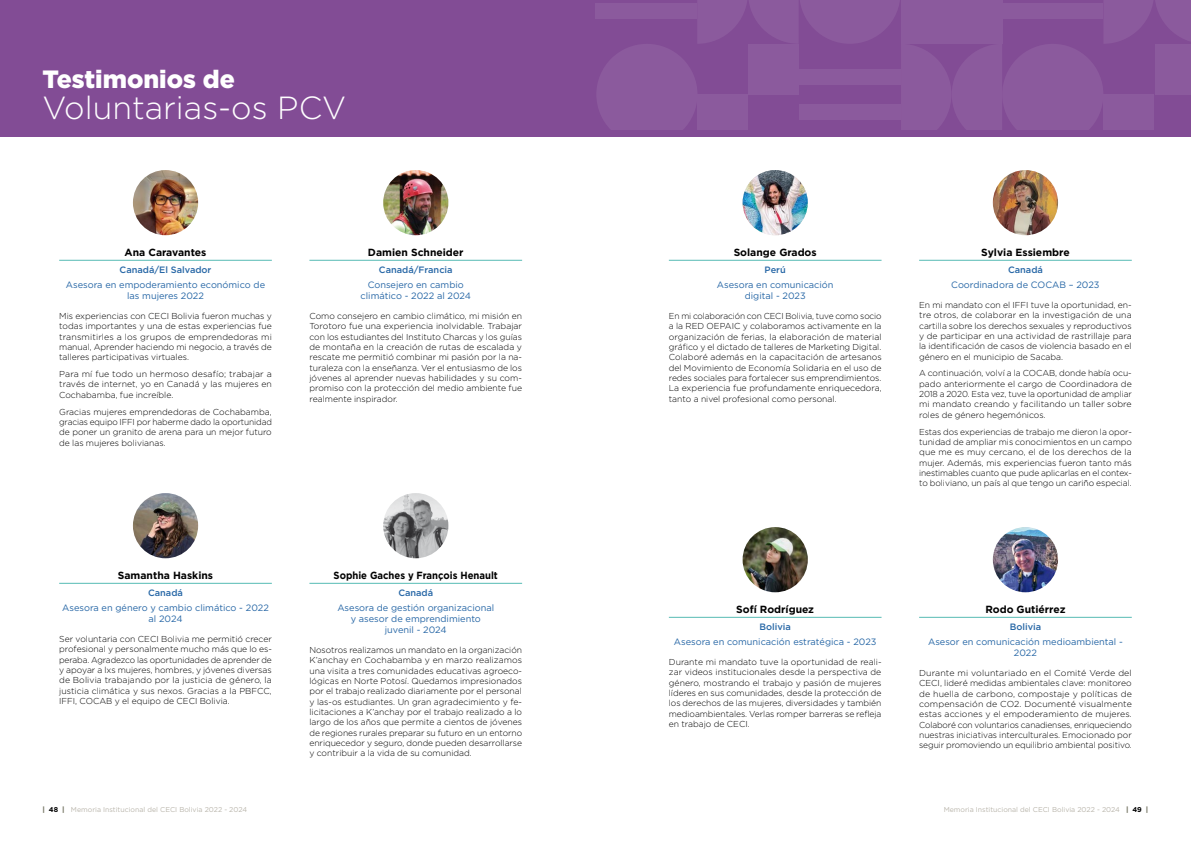
<style>
.page{position:relative;width:1191px;height:842px;background:#fff}
.page>*{position:absolute;margin:0;border:0;box-sizing:border-box;transform-origin:0 0}
.t1{font:300 32px "Gotham Pro";color:#fff}
.t2{font:900 25px "Gotham Pro";color:#fff}
.t3{font:700 10.4px "Gotham Pro";color:#000}
.t4{font:700 10.4px "Gotham Pro";color:#000;scale:.92 1}
.t5{font:9.2px/11px "Gotham Pro";color:#2767a6;text-align:center}
.t6{font:500 9.2px "Gotham Pro";color:#2767a6}
.t7{font:300 8.6px/10.4px "Gotham Pro";color:#000;text-align:justify}
.t8{font:7px "Gotham Pro";color:#bab6ac}
.s1{font-weight:900;color:#787867}
.s2{font-weight:700;color:#000}
</style>
<div class="page">
<div style="left:0;top:0;width:1191px;height:136px;background:#824c95"></div>
<img style="left:742px;top:170px;width:66px;height:65px;border-radius:33px">
<hr style="left:669px;top:260px;width:212px;height:1px;background:#56bbb4">
<img style="left:383px;top:493px;width:65px;height:65px;border-radius:33px">
<hr style="left:309px;top:583px;width:213px;height:1px;background:#56bbb4">
<img style="left:133px;top:170px;width:65px;height:65px;border-radius:33px">
<hr style="left:59px;top:260px;width:213px;height:1px;background:#56bbb4">
<img style="left:383px;top:170px;width:65px;height:65px;border-radius:33px">
<hr style="left:309px;top:260px;width:213px;height:1px;background:#56bbb4">
<img style="left:133px;top:493px;width:65px;height:65px;border-radius:33px">
<hr style="left:59px;top:583px;width:213px;height:1px;background:#56bbb4">
<img style="left:992px;top:170px;width:66px;height:65px;border-radius:33px">
<hr style="left:919px;top:260px;width:212px;height:1px;background:#56bbb4">
<div style="left:595px;top:3px;width:102px;height:16px;background:#8b5a9d"></div>
<svg style="left:597px;top:0;width:594px;height:130px"></svg>
<img style="left:742px;top:527px;width:66px;height:65px;border-radius:33px">
<hr style="left:669px;top:617px;width:212px;height:1px;background:#56bbb4">
<img style="left:992px;top:527px;width:66px;height:65px;border-radius:33px">
<hr style="left:919px;top:617px;width:212px;height:1px;background:#56bbb4">
<h2 class="t2" style="left:43px;top:65px;width:194px">Testimonios de</h2>
<h1 class="t1" style="left:43px;top:90px;width:305px">Voluntarias-os PCV</h1>
<p class="t3" style="left:125px;top:246px;width:83px">Ana Caravantes</p>
<p class="t6" style="left:120px;top:265px;width:93px">Canadá/El Salvador</p>
<p class="t5" style="left:66px;top:279px;width:201px">Asesora en empoderamiento económico de las mujeres 2022</p>
<p class="t7" style="left:59px;top:311px;width:214px">Mis experiencias con CECI Bolivia fueron muchas y todas importantes y una de estas experiencias fue transmitirles a los grupos de emprendedoras mi manual, Aprender haciendo mi negocio, a través de talleres participativas virtuales.</p>
<p class="t7" style="left:59px;top:369px;width:214px">Para mí fue todo un hermoso desafío; trabajar a través de internet, yo en Canadá y las mujeres en Cochabamba, fue increíble.</p>
<p class="t7" style="left:59px;top:407px;width:214px">Gracias mujeres emprendedoras de Cochabamba, gracias equipo IFFI por haberme dado la oportunidad de poner un granito de arena para un mejor futuro de las mujeres bolivianas.</p>
<p class="t3" style="left:368px;top:246px;width:97px">Damien Schneider</p>
<p class="t6" style="left:379px;top:265px;width:75px">Canadá/Francia</p>
<p class="t5" style="left:360px;top:279px;width:112px">Consejero en cambio climático - 2022 al 2024</p>
<p class="t7" style="left:309px;top:311px;width:214px">Como consejero en cambio climático, mi misión en Torotoro fue una experiencia inolvidable. Trabajar con los estudiantes del Instituto Charcas y los guías de montaña en la creación de rutas de escalada y rescate me permitió combinar mi pasión por la na&shy;turaleza con la enseñanza. Ver el entusiasmo de los jóvenes al aprender nuevas habilidades y su com&shy;promiso con la protección del medio ambiente fue realmente inspirador.</p>
<p class="t3" style="left:118px;top:569px;width:97px">Samantha Haskins</p>
<p class="t6" style="left:148px;top:588px;width:36px">Canadá</p>
<p class="t5" style="left:62px;top:602px;width:208px">Asesora en género y cambio climático - 2022 al 2024</p>
<p class="t7" style="left:59px;top:634px;width:214px">Ser voluntaria con CECI Bolivia me permitió crecer profesional y personalmente mucho más que lo es&shy;peraba. Agradezco las oportunidades de aprender de y apoyar a lxs mujeres, hombres, y jóvenes diversas de Bolivia trabajando por la justicia de género, la justicia climática y sus nexos. Gracias a la PBFCC, IFFI, COCAB y el equipo de CECI Bolivia.</p>
<p class="t4" style="left:334px;top:569px;width:180px">Sophie Gaches y François Henault</p>
<p class="t6" style="left:398px;top:588px;width:36px">Canadá</p>
<p class="t5" style="left:337px;top:602px;width:158px">Asesora de gestión organizacional y asesor de emprendimiento juvenil - 2024</p>
<p class="t7" style="left:309px;top:645px;width:214px">Nosotros realizamos un mandato en la organización K’anchay en Cochabamba y en marzo realizamos una visita a tres comunidades educativas agroeco&shy;lógicas en Norte Potosí. Quedamos impresionados por el trabajo realizado diariamente por el personal y las-os estudiantes. Un gran agradecimiento y fe&shy;licitaciones a K’anchay por el trabajo realizado a lo largo de los años que permite a cientos de jóvenes de regiones rurales preparar su futuro en un entorno enriquecedor y seguro, donde pueden desarrollarse y contribuir a la vida de su comunidad.</p>
<p class="t3" style="left:733px;top:246px;width:84px">Solange Grados</p>
<p class="t6" style="left:764px;top:265px;width:23px">Perú</p>
<p class="t5" style="left:717px;top:279px;width:118px">Asesora en comunicación digital - 2023</p>
<p class="t7" style="left:669px;top:311px;width:214px">En mi colaboración con CECI Bolivia, tuve como socio a la RED OEPAIC y colaboramos activamente en la organización de ferias, la elaboración de material gráfico y el dictado de talleres de Marketing Digital.<br>Colaboré además en la capacitación de artesanos del Movimiento de Economía Solidaria en el uso de redes sociales para fortalecer sus emprendimientos.<br>La experiencia fue profundamente enriquecedora, tanto a nivel profesional como personal.</p>
<p class="t3" style="left:981px;top:246px;width:90px">Sylvia Essiembre</p>
<p class="t6" style="left:1008px;top:265px;width:36px">Canadá</p>
<p class="t5" style="left:951px;top:279px;width:150px">Coordinadora de COCAB – 2023</p>
<p class="t7" style="left:919px;top:300px;width:214px">En mi mandato con el IFFI tuve la oportunidad, en&shy;tre otros, de colaborar en la investigación de una cartilla sobre los derechos sexuales y reproductivos y de participar en una actividad de rastrillaje para la identificación de casos de violencia basado en el género en el municipio de Sacaba.</p>
<p class="t7" style="left:919px;top:368px;width:214px">A continuación, volví a la COCAB, donde había ocu&shy;pado anteriormente el cargo de Coordinadora de 2018 a 2020. Esta vez, tuve la oportunidad de ampliar mi mandato creando y facilitando un taller sobre roles de género hegemónicos.</p>
<p class="t7" style="left:919px;top:427px;width:214px">Estas dos experiencias de trabajo me dieron la opor&shy;tunidad de ampliar mis conocimientos en un campo que me es muy cercano, el de los derechos de la mujer. Además, mis experiencias fueron tanto más inestimables cuanto que pude aplicarlas en el contex&shy;to boliviano, un país al que tengo un cariño especial.</p>
<p class="t3" style="left:736px;top:603px;width:79px">Sofí Rodríguez</p>
<p class="t6" style="left:759px;top:622px;width:33px">Bolivia</p>
<p class="t5" style="left:674px;top:636px;width:204px">Asesora en comunicación estratégica - 2023</p>
<p class="t7" style="left:669px;top:657px;width:214px">Durante mi mandato tuve la oportunidad de reali&shy;zar videos institucionales desde la perspectiva de género, mostrando el trabajo y pasión de mujeres líderes en sus comunidades, desde la protección de los derechos de las mujeres, diversidades y también medioambientales. Verlas romper barreras se refleja en trabajo de CECI.</p>
<p class="t3" style="left:985px;top:603px;width:82px">Rodo Gutiérrez</p>
<p class="t6" style="left:1009px;top:622px;width:33px">Bolivia</p>
<p class="t5" style="left:928px;top:636px;width:196px">Asesor en comunicación medioambiental -<br>2022</p>
<p class="t7" style="left:919px;top:668px;width:214px">Durante mi voluntariado en el Comité Verde del CECI, lideré medidas ambientales clave: monitoreo de huella de carbono, compostaje y políticas de compensación de CO2. Documenté visualmente estas acciones y el empoderamiento de mujeres.<br>Colaboré con voluntarios canadienses, enriqueciendo nuestras iniciativas interculturales. Emocionado por seguir promoviendo un equilibrio ambiental positivo.</p>
<p class="t8" style="left:43px;top:806px;width:206px"><span class="s1">|</span> <span class="s2">48</span> <span class="s1">|</span> Memoria Institucional del CECI Bolivia 2022 - 2024</p>
<p class="t8" style="left:943px;top:806px;width:206px">Memoria Institucional del CECI Bolivia 2022 - 2024 <span class="s1">|</span> <span class="s2">49</span> <span class="s1">|</span></p>
</div>
